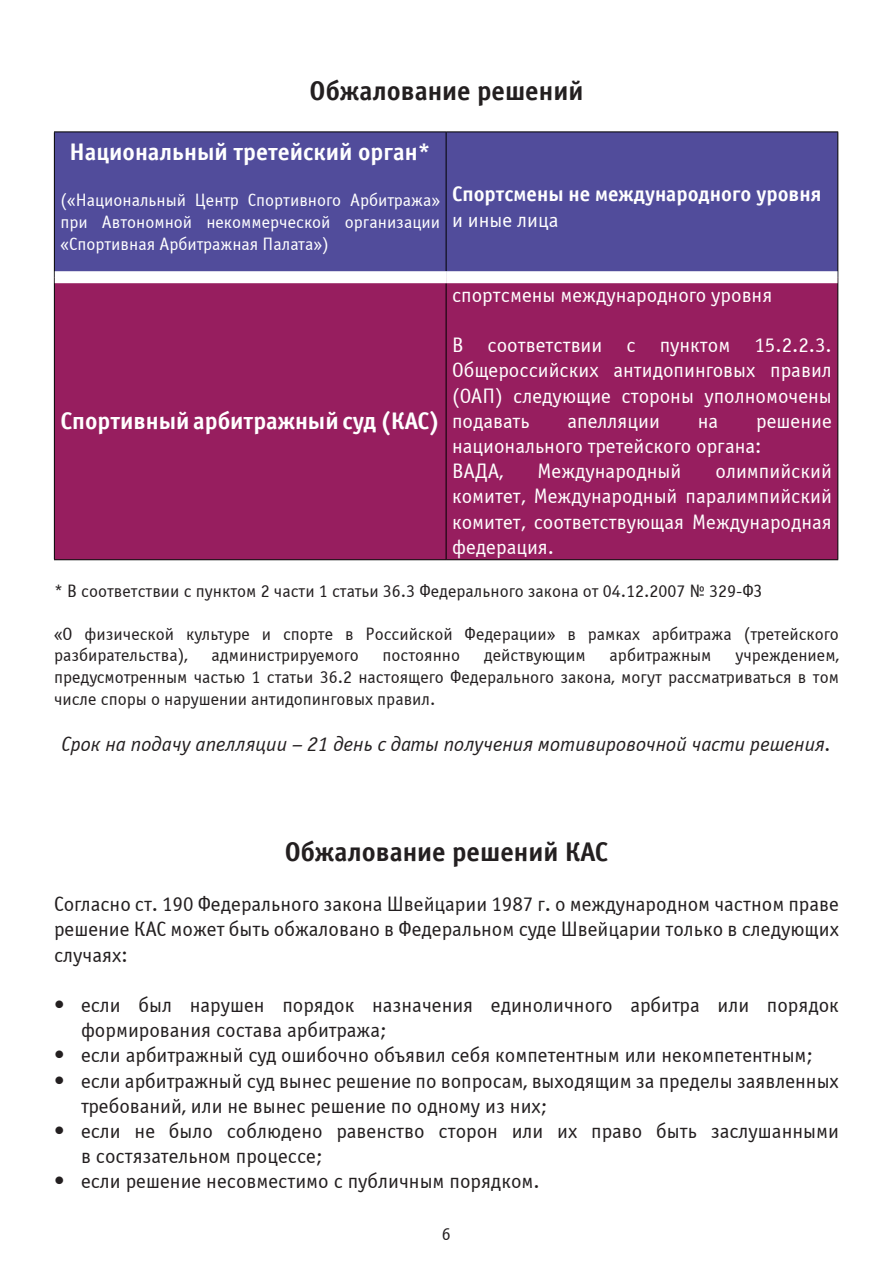
<style>
.page{position:relative;width:893px;height:1263px;background:#fff}
.page>*{position:absolute;margin:0;border:0;box-sizing:border-box;transform-origin:0 0}
.t1{font:700 27px "Officina Sans Win C";color:#231f20}
.t2{font:700 24px "Officina Sans Win C";color:#fff}
.t3{font:21px/25.2px "Officina Sans Win C";color:#231f20}
.t4{font:21px/25.2px "Officina Sans Win C";color:#fff;text-align:justify}
.t5{font:italic 21px "Officina Sans Win C";color:#231f20}
.t6{font:700 21px/25.2px "Officina Sans Win C";color:#fff}
.t7{font:18px/21.6px "Officina Sans Win C";color:#231f20}
.t8{font:18px/21.6px "Officina Sans Win C";color:#fff;text-align:justify}
.s1{font-weight:400}
</style>
<div class="page">
<div style="left:55px;top:133px;width:782px;height:138px;background:#514c9b"></div>
<div style="left:55px;top:283px;width:782px;height:276px;background:#971e5f"></div>
<hr style="left:446px;top:132px;width:1px;height:139px;background:#000">
<hr style="left:446px;top:283px;width:1px;height:276px;background:#000">
<hr style="left:54px;top:132px;width:392px;height:1px;background:#000">
<hr style="left:54px;top:132px;width:1px;height:145px;background:#000">
<hr style="left:446px;top:132px;width:392px;height:1px;background:#000">
<hr style="left:837px;top:132px;width:1px;height:145px;background:#000">
<hr style="left:54px;top:277px;width:1px;height:282px;background:#000">
<hr style="left:837px;top:277px;width:1px;height:282px;background:#000">
<hr style="left:54px;top:559px;width:392px;height:1px;background:#000">
<hr style="left:446px;top:559px;width:392px;height:1px;background:#000">
<p class="t1" style="left:310px;top:76px;width:275px">Обжалование решений</p>
<p class="t2" style="left:70px;top:138px;width:363px">Национальный третейский орган*</p>
<p class="t8" style="left:60px;top:190px;width:381px">(«Национальный Центр Спортивного Арбитража» при Автономной некоммерческой организации «Спортивная Арбитражная Палата»)</p>
<p class="t6" style="left:452px;top:182px;width:371px">Спортсмены не международного уровня <span class="s1">и иные лица</span></p>
<p class="t4" style="left:452px;top:282px;width:322px">спортсмены международного уровня</p>
<p class="t4" style="left:452px;top:333px;width:381px">В соответствии с пунктом 15.2.2.3.<br>Общероссийских антидопинговых правил (ОАП) следующие стороны уполномочены подавать</p>
<p class="t2" style="left:60px;top:408px;width:381px">Спортивный арбитражный суд (КАС)</p>
<p class="t4" style="left:452px;top:408px;width:381px;text-indent:304px">решение национального третейского органа:</p>
<p class="t4" style="left:452px;top:459px;width:53px">ВАДА,</p>
<p class="t4" style="left:537px;top:459px;width:145px">Международный</p>
<p class="t4" style="left:567px;top:408px;width:94px">апелляции</p>
<p class="t4" style="left:698px;top:408px;width:22px">на</p>
<p class="t4" style="left:452px;top:459px;width:381px;text-indent:263px">олимпийский комитет, Международный паралимпийский комитет, соответствующая Международная федерация.</p>
<p class="t7" style="left:54px;top:580px;width:710px">* В соответствии с пунктом 2 части 1 статьи 36.3 Федерального закона от 04.12.2007 № 329-ФЗ</p>
<p class="t7" style="left:54px;top:623px;width:786px">«О физической культуре и спорте в Российской Федерации» в рамках арбитража (третейского разбирательства),</p>
<p class="t7" style="left:211px;top:645px;width:149px">администрируемого</p>
<p class="t7" style="left:383px;top:645px;width:79px">постоянно</p>
<p class="t7" style="left:484px;top:645px;width:103px">действующим</p>
<p class="t7" style="left:610px;top:645px;width:103px">арбитражным</p>
<p class="t7" style="left:54px;top:645px;width:786px;text-align:justify;text-indent:681px">учреждением, предусмотренным частью 1 статьи 36.2 настоящего Федерального закона, могут рассматриваться в том числе споры о нарушении антидопинговых правил.</p>
<p class="t5" style="left:62px;top:733px;width:771px">Срок на подачу апелляции – 21 день с даты получения мотивировочной части решения.</p>
<p class="t1" style="left:285px;top:836px;width:325px">Обжалование решений КАС</p>
<p class="t3" style="left:54px;top:892px;width:786px;text-align:justify">Согласно ст. 190 Федерального закона Швейцарии 1987 г. о международном частном праве решение КАС может быть обжаловано в Федеральном суде Швейцарии только в следующих случаях:</p>
<p class="t3" style="left:81px;top:993px;width:759px;text-indent:-27px">• если был нарушен порядок назначения единоличного арбитра или порядок формирования состава арбитража;</p>
<p class="t3" style="left:54px;top:1043px;width:761px">• если арбитражный суд ошибочно объявил себя компетентным или некомпетентным;</p>
<p class="t3" style="left:81px;top:1068px;width:759px;text-indent:-27px">• если арбитражный суд вынес решение по вопросам, выходящим за пределы заявленных требований, или не вынес решение по одному из них;</p>
<p class="t3" style="left:81px;top:1119px;width:759px;text-indent:-27px">• если не было соблюдено равенство сторон или их право быть заслушанными в состязательном процессе;</p>
<p class="t3" style="left:54px;top:1169px;width:487px">• если решение несовместимо с публичным порядком.</p>
<p class="t7" style="left:442px;top:1224px;width:10px">6</p>
</div>
